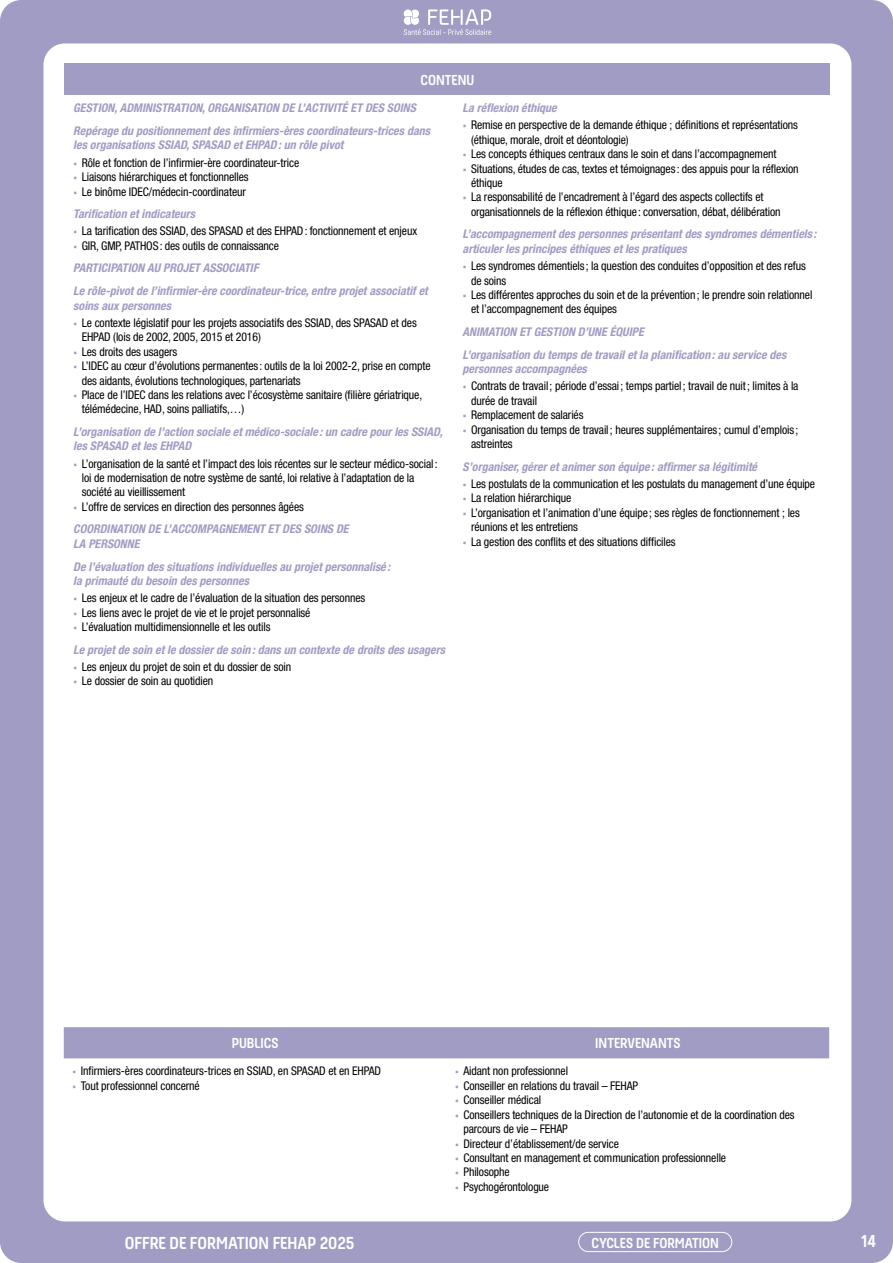
<style>
.page{position:relative;width:893px;height:1263px;background:#a09cc4}
.page>*{position:absolute;margin:0;border:0;box-sizing:border-box;transform-origin:0 0}
.t1{font:700 18px "Hansom FY";color:#fff}
.t2{font:700 15px "Hansom FY";color:#fff}
.t3{font:condensed 12px/14.4px "Helvetica Neue LT Pro";letter-spacing:-.01em;color:#000}
.t4{font:italic 700 condensed 12px/23px "Helvetica Neue LT Pro";color:#a09cc4}
.s1{font-family:"Acumin Variable Concept";font-stretch:normal;color:#a09cc4}
.s2{font-weight:700;font-style:italic;color:#a09cc4}
.s3{font-family:"Acumin Variable Concept";font-weight:400;font-style:normal;font-stretch:normal}
.s4{font-weight:400;font-style:normal;color:#000}
</style>
<div class="page">
<div style="left:43px;top:43px;width:808px;height:1178px;background:#fff;border-radius:21px"></div>
<svg style="left:404px;top:9px;width:87px;height:26px"></svg>
<div style="left:578px;top:1232px;width:154px;height:20px;border:1px solid #fff;border-radius:10px"></div>
<div style="left:64px;top:1027px;width:765px;height:31px;background:#a09cc4"></div>
<div style="left:65px;top:64px;width:765px;height:31px;background:#a09cc4"></div>
<p class="t2" style="left:421px;top:71px;width:55px">CONTENU</p>
<p class="t4" style="left:73px;top:96px;width:358px">GESTION, ADMINISTRATION, ORGANISATION DE L’ACTIVITÉ ET DES SOINS<br>Repérage du positionnement des infirmiers-ères coordinateurs-trices dans</p>
<p class="t4" style="left:73px;top:134px;width:272px">les organisations SSIAD, SPASAD et EHPAD: un rôle pivot</p>
<p class="t3" style="left:73px;top:155px;width:228px"><span class="s1">•</span> Rôle et fonction de l’infirmier-ère coordinateur-trice</p>
<p class="t3" style="left:73px;top:170px;width:177px"><span class="s1">•</span> Liaisons hiérarchiques et fonctionnelles</p>
<p class="t3" style="left:73px;top:180px;width:174px;line-height:22.5px"><span class="s1">•</span> Le binôme IDEC/médecin-coordinateur<br><span class="s2">Tarification et indicateurs</span></p>
<p class="t3" style="left:73px;top:224px;width:345px"><span class="s1">•</span> La tarification des SSIAD, des SPASAD et des EHPAD: fonctionnement et enjeux</p>
<p class="t4" style="left:73px;top:234px;width:356px"><span class="s3">•</span> <span class="s4">GIR, GMP, PATHOS: des outils de connaissance<br></span>PARTICIPATION AU PROJET ASSOCIATIF<br>Le rôle-pivot de l’infirmier-ère coordinateur-trice, entre projet associatif et</p>
<p class="t4" style="left:73px;top:294px;width:99px">soins aux personnes</p>
<p class="t3" style="left:82px;top:315px;width:336px;text-indent:-9px"><span class="s1">•</span> Le contexte législatif pour les projets associatifs des SSIAD, des SPASAD et des<br>EHPAD (lois de 2002, 2005, 2015 et 2016)</p>
<p class="t3" style="left:73px;top:344px;width:106px"><span class="s1">•</span> Les droits des usagers</p>
<p class="t3" style="left:82px;top:359px;width:350px;text-indent:-9px"><span class="s1">•</span> L’IDEC au cœur d’évolutions permanentes : outils de la loi 2002-2, prise en compte des aidants, évolutions technologiques, partenariats</p>
<p class="t3" style="left:82px;top:387px;width:342px;text-indent:-9px"><span class="s1">•</span> Place de l’IDEC dans les relations avec l’écosystème sanitaire (filière gériatrique, télémédecine, HAD, soins palliatifs,…)</p>
<p class="t4" style="left:73px;top:424px;width:371px;line-height:14.4px">L’organisation de l’action sociale et médico-sociale : un cadre pour les SSIAD, les SPASAD et les EHPAD</p>
<p class="t3" style="left:82px;top:456px;width:357px;text-indent:-9px"><span class="s1">•</span> L’organisation de la santé et l’impact des lois récentes sur le secteur médico-social: loi de modernisation de notre système de santé, loi relative à l’adaptation de la société au vieillissement</p>
<p class="t3" style="left:73px;top:495px;width:277px;line-height:22.5px"><span class="s1">•</span> L’offre de services en direction des personnes âgées<br><span class="s2">COORDINATION DE L’ACCOMPAGNEMENT ET DES SOINS DE</span></p>
<p class="t4" style="left:73px;top:532px;width:318px">LA PERSONNE<br>De l’évaluation des situations individuelles au projet personnalisé :</p>
<p class="t4" style="left:73px;top:569px;width:177px">la primauté du besoin des personnes</p>
<p class="t3" style="left:73px;top:591px;width:293px"><span class="s1">•</span> Les enjeux et le cadre de l’évaluation de la situation des personnes</p>
<p class="t3" style="left:73px;top:605px;width:239px"><span class="s1">•</span> Les liens avec le projet de vie et le projet personnalisé</p>
<p class="t4" style="left:73px;top:616px;width:373px;line-height:22.5px"><span class="s3">•</span> <span class="s4">L’évaluation multidimensionnelle et les outils<br></span>Le projet de soin et le dossier de soin : dans un contexte de droits des usagers</p>
<p class="t3" style="left:73px;top:659px;width:219px"><span class="s1">•</span> Les enjeux du projet de soin et du dossier de soin</p>
<p class="t3" style="left:73px;top:674px;width:142px"><span class="s1">•</span> Le dossier de soin au quotidien</p>
<p class="t4" style="left:463px;top:96px;width:96px">La réflexion éthique</p>
<p class="t3" style="left:471px;top:118px;width:328px;text-indent:-9px"><span class="s1">•</span> Remise en perspective de la demande éthique ; définitions et représentations (éthique, morale, droit et déontologie)</p>
<p class="t3" style="left:463px;top:147px;width:315px"><span class="s1">•</span> Les concepts éthiques centraux dans le soin et dans l’accompagnement</p>
<p class="t3" style="left:471px;top:161px;width:329px;text-indent:-9px"><span class="s1">•</span> Situations, études de cas, textes et témoignages : des appuis pour la réflexion éthique</p>
<p class="t3" style="left:471px;top:190px;width:311px;text-indent:-9px"><span class="s1">•</span> La responsabilité de l’encadrement à l’égard des aspects collectifs et organisationnels de la réflexion éthique: conversation, débat, délibération</p>
<p class="t4" style="left:463px;top:227px;width:355px;line-height:14.4px">L’accompagnement des personnes présentant des syndromes démentiels : articuler les principes éthiques et les pratiques</p>
<p class="t3" style="left:471px;top:259px;width:336px;text-indent:-9px"><span class="s1">•</span> Les syndromes démentiels ; la question des conduites d’opposition et des refus de soins</p>
<p class="t3" style="left:471px;top:287px;width:343px;text-indent:-9px"><span class="s1">•</span> Les différentes approches du soin et de la prévention; le prendre soin relationnel et l’accompagnement des équipes</p>
<p class="t4" style="left:463px;top:320px;width:325px">ANIMATION ET GESTION D’UNE ÉQUIPE<br>L’organisation du temps de travail et la planification : au service des</p>
<p class="t4" style="left:463px;top:357px;width:126px">personnes accompagnées</p>
<p class="t3" style="left:471px;top:379px;width:329px;text-indent:-9px"><span class="s1">•</span> Contrats de travail; période d’essai; temps partiel; travail de nuit; limites à la durée de travail</p>
<p class="t3" style="left:463px;top:408px;width:122px"><span class="s1">•</span> Remplacement de salariés</p>
<p class="t3" style="left:471px;top:422px;width:329px;text-indent:-9px"><span class="s1">•</span> Organisation du temps de travail; heures supplémentaires ; cumul d’emplois ; astreintes</p>
<p class="t4" style="left:463px;top:455px;width:296px">S’organiser, gérer et animer son équipe : affirmer sa légitimité</p>
<p class="t3" style="left:463px;top:476px;width:354px"><span class="s1">•</span> Les postulats de la communication et les postulats du management d’une équipe</p>
<p class="t3" style="left:463px;top:491px;width:110px"><span class="s1">•</span> La relation hiérarchique</p>
<p class="t3" style="left:471px;top:505px;width:330px;text-indent:-9px"><span class="s1">•</span> L’organisation et l’animation d’une équipe; ses règles de fonctionnement ; les réunions et les entretiens</p>
<p class="t3" style="left:463px;top:534px;width:215px"><span class="s1">•</span> La gestion des conflits et des situations difficiles</p>
<p class="t2" style="left:232px;top:1035px;width:48px">PUBLICS</p>
<p class="t2" style="left:595px;top:1035px;width:87px">INTERVENANTS</p>
<p class="t3" style="left:72px;top:1064px;width:310px"><span class="s1">•</span> Infirmiers-ères coordinateurs-trices en SSIAD, en SPASAD et en EHPAD</p>
<p class="t3" style="left:72px;top:1078px;width:129px"><span class="s1">•</span> Tout professionnel concerné</p>
<p class="t3" style="left:455px;top:1064px;width:115px"><span class="s1">•</span> Aidant non professionnel</p>
<p class="t3" style="left:455px;top:1078px;width:185px"><span class="s1">•</span> Conseiller en relations du travail – FEHAP</p>
<p class="t3" style="left:455px;top:1093px;width:88px"><span class="s1">•</span> Conseiller médical</p>
<p class="t3" style="left:463px;top:1107px;width:333px;text-indent:-9px"><span class="s1">•</span> Conseillers techniques de la Direction de l’autonomie et de la coordination des parcours de vie – FEHAP</p>
<p class="t3" style="left:455px;top:1136px;width:165px"><span class="s1">•</span> Directeur d’établissement/de service</p>
<p class="t3" style="left:455px;top:1150px;width:273px"><span class="s1">•</span> Consultant en management et communication professionnelle</p>
<p class="t3" style="left:455px;top:1165px;width:56px"><span class="s1">•</span> Philosophe</p>
<p class="t3" style="left:455px;top:1179px;width:96px"><span class="s1">•</span> Psychogérontologue</p>
<h1 class="t1" style="left:125px;top:1232px;width:231px">OFFRE DE FORMATION FEHAP 2025</h1>
<p class="t2" style="left:591px;top:1234px;width:129px">CYCLES DE FORMATION</p>
<h1 class="t1" style="left:861px;top:1230px;width:17px">14</h1>
</div>
